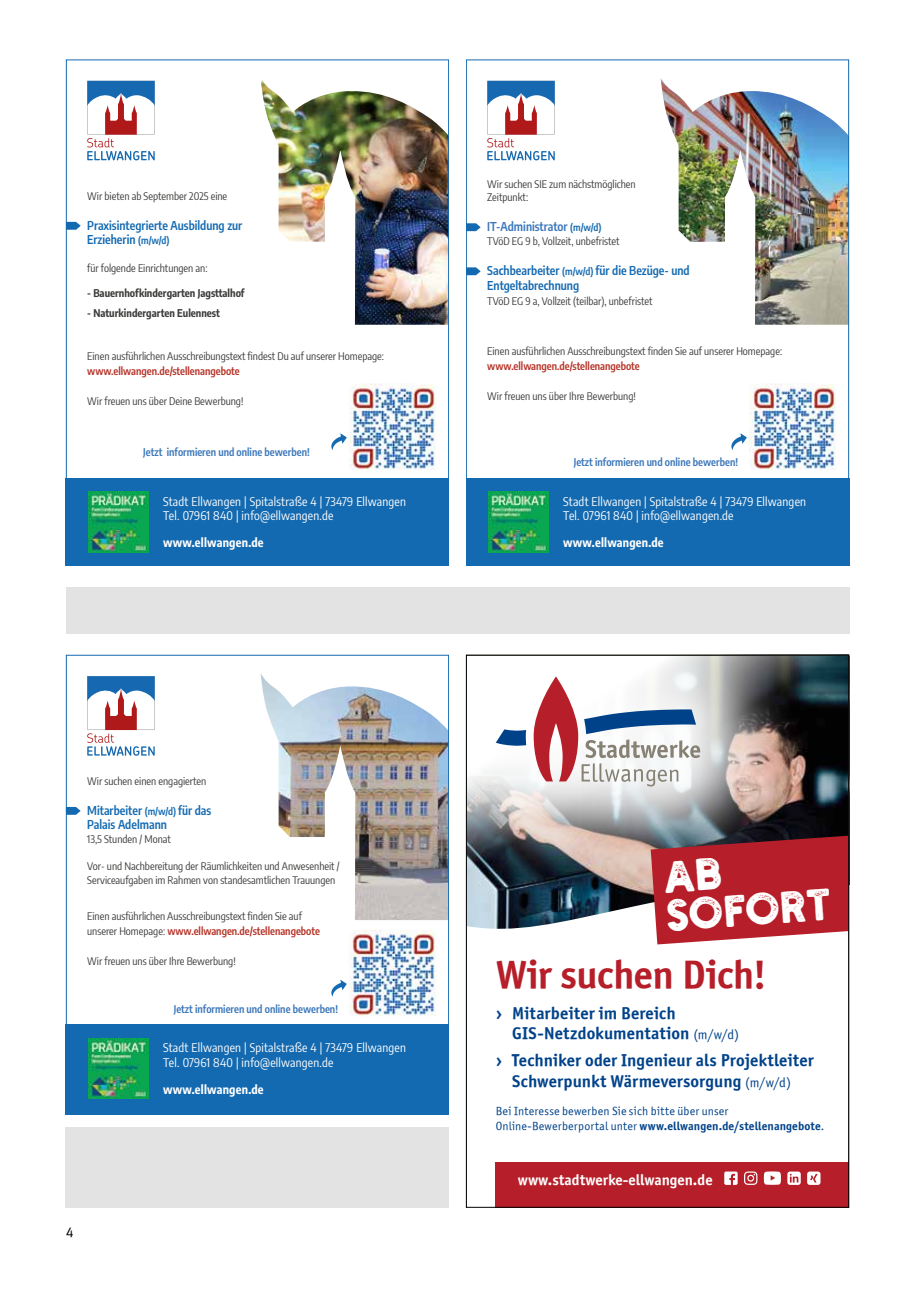
<style>
.page{position:relative;width:915px;height:1297px;background:#fff}
.page>*{position:absolute;margin:0;border:0;box-sizing:border-box;transform-origin:0 0}
.t1{font:41.1px/38.2px "Holtzberg";color:#fff}
.t2{font:39.75px "Officina Sans ITCTT Bold";letter-spacing:-.015em;color:#b61f29}
.t3{font:17.25px/20.2px "Officina Sans ITCTT Bold";letter-spacing:.005em;color:#004289}
.t4{font:15.15px "Officina Sans ITCTT Bold";color:#fff}
.t5{font:14.25px "Meta OT Norm";color:#000}
.t6{font:12px/14.4px "Encode Sans Condensed";letter-spacing:.02em;color:#fff}
.t7{font:600 12px/14.4px "Encode Sans Condensed";color:#146ab1}
.t8{font:700 12px "Encode Sans Condensed";letter-spacing:.02em;color:#fff}
.t9{font:600 12px "Encode Sans Condensed";color:#3a76b9}
.t10{font:11.85px "Officina Sans ITCTT Bold";letter-spacing:.01em;color:#004289}
.t11{font:11.85px "Officina Sans ITCTT Book";letter-spacing:.02em;color:#004289}
.t12{font:10.5px/12.6px "Encode Sans Condensed";color:#3c3c3b}
.t13{font:600 10.5px "Encode Sans Condensed";color:#3a76b9}
.t14{font:600 10.5px "Encode Sans Condensed";color:#b63226}
.t15{font:700 10.5px "Encode Sans Condensed";color:#3c3c3b}
.s1{font-size:9.75px}
.s2{font-size:9.75px;color:#146ab1}
.s3{font-weight:600;color:#b63226}
.s4{font-family:"Officina Sans ITCTT Book";font-size:13.5px}
.s5{font-family:"Officina Sans ITCTT Book"}
</style>
<div class="page">
<img style="left:66px;top:60px;width:383px;height:506px">
<img style="left:466px;top:60px;width:382px;height:506px">
<div style="left:66px;top:1127px;width:383px;height:81px;background:#e3e3e3"></div>
<div style="left:66px;top:587px;width:782px;height:47px;background:#e3e3e3"></div>
<img style="left:66px;top:655px;width:383px;height:459px">
<img style="left:468px;top:657px;width:378px;height:288px">
<div style="left:495px;top:1162px;width:353px;height:46px;background:#b61f29"></div>
<svg style="left:787px;top:1171px;width:13px;height:14px"></svg>
<svg style="left:807px;top:1171px;width:13px;height:14px"></svg>
<svg style="left:724px;top:1171px;width:13px;height:14px"></svg>
<svg style="left:744px;top:1171px;width:13px;height:14px"></svg>
<svg style="left:763px;top:1171px;width:17px;height:14px"></svg>
<p class="t12" style="left:87px;top:189px;width:141px">Wir bieten ab September 2025 eine</p>
<p class="t7" style="left:87px;top:217px;width:157px">Praxisintegrierte Ausbildung zur<br>Erzieherin <span class="s1">(m/w/d)</span></p>
<p class="t12" style="left:87px;top:261px;width:122px">für folgende Einrichtungen an:</p>
<p class="t15" style="left:87px;top:285px;width:159px">- Bauernhofkindergarten Jagsttalhof</p>
<p class="t15" style="left:87px;top:305px;width:134px">- Naturkindergarten Eulennest</p>
<p class="t12" style="left:87px;top:349px;width:298px">Einen ausführlichen Ausschreibungstext findest Du auf unserer Homepage:</p>
<p class="t14" style="left:87px;top:363px;width:154px">www.ellwangen.de/stellenangebote</p>
<p class="t12" style="left:87px;top:394px;width:158px">Wir freuen uns über Deine Bewerbung!</p>
<p class="t13" style="left:143px;top:444px;width:168px">Jetzt informieren und online bewerben!</p>
<p class="t6" style="left:163px;top:493px;width:244px">Stadt Ellwangen | Spitalstraße 4 | 73479 Ellwangen<br>Tel. 07961 840 | info@ellwangen.de</p>
<p class="t8" style="left:163px;top:533px;width:102px">www.ellwangen.de</p>
<p class="t12" style="left:487px;top:178px;width:150px">Wir suchen SIE zum nächstmöglichen<br>Zeitpunkt:</p>
<p class="t9" style="left:487px;top:218px;width:116px">IT-Administrator <span class="s2">(m/w/d)</span></p>
<p class="t12" style="left:487px;top:235px;width:134px">TVöD EG 9 b, Vollzeit, unbefristet</p>
<p class="t7" style="left:487px;top:263px;width:204px;line-height:15px">Sachbearbeiter <span class="s1">(m/w/d)</span> für die Bezüge- und<br>Entgeltabrechnung</p>
<p class="t12" style="left:487px;top:295px;width:167px">TVöD EG 9 a, Vollzeit (teilbar), unbefristet</p>
<p class="t12" style="left:487px;top:345px;width:296px">Einen ausführlichen Ausschreibungstext finden Sie auf unserer Homepage:</p>
<p class="t14" style="left:487px;top:359px;width:154px">www.ellwangen.de/stellenangebote</p>
<p class="t12" style="left:487px;top:390px;width:150px">Wir freuen uns über Ihre Bewerbung!</p>
<p class="t13" style="left:573px;top:455px;width:165px">Jetzt informieren und online bewerben!</p>
<p class="t6" style="left:563px;top:493px;width:244px">Stadt Ellwangen | Spitalstraße 4 | 73479 Ellwangen<br>Tel. 07961 840 | info@ellwangen.de</p>
<p class="t8" style="left:563px;top:533px;width:102px">www.ellwangen.de</p>
<p class="t12" style="left:87px;top:774px;width:121px">Wir suchen einen engagierten</p>
<p class="t7" style="left:87px;top:802px;width:126px">Mitarbeiter <span class="s1">(m/w/d)</span> für das<br>Palais Adelmann</p>
<p class="t12" style="left:87px;top:833px;width:85px">13,5 Stunden / Monat</p>
<p class="t12" style="left:87px;top:859px;width:254px;line-height:13.5px">Vor- und Nachbereitung der Räumlichkeiten und Anwesenheit /<br>Serviceaufgaben im Rahmen von standesamtlichen Trauungen</p>
<p class="t12" style="left:87px;top:908px;width:234px;line-height:15px">Einen ausführlichen Ausschreibungstext finden Sie auf unserer Homepage: <span class="s3">www.ellwangen.de/stellenangebote</span></p>
<p class="t12" style="left:87px;top:954px;width:150px">Wir freuen uns über Ihre Bewerbung!</p>
<p class="t13" style="left:174px;top:1001px;width:165px">Jetzt informieren und online bewerben!</p>
<p class="t6" style="left:163px;top:1040px;width:244px">Stadt Ellwangen | Spitalstraße 4 | 73479 Ellwangen<br>Tel. 07961 840 | info@ellwangen.de</p>
<p class="t8" style="left:163px;top:1080px;width:102px">www.ellwangen.de</p>
<h3 class="t5" style="left:66px;top:1224px;width:10px">4</h3>
<h1 class="t1" style="left:663px;top:863px;width:168px;rotate:-4deg">ab sofort</h1>
<h2 class="t2" style="left:495px;top:949px;width:272px">Wir suchen Dich!</h2>
<h3 class="t3" style="left:512px;top:1003px;width:228px;text-indent:-17px">› Mitarbeiter im Bereich<br>GIS-Netzdokumentation <span class="s4">(m/w/d)</span></h3>
<h3 class="t3" style="left:495px;top:1050px;width:319px;text-align:center">› Techniker oder Ingenieur als Projektleiter<br>Schwerpunkt Wärmeversorgung <span class="s4">(m/w/d)</span></h3>
<p class="t11" style="left:495px;top:1104px;width:234px">Bei Interesse bewerben Sie sich bitte über unser</p>
<p class="t10" style="left:495px;top:1119px;width:330px"><span class="s5">Online-Bewerberportal unter</span> www.ellwangen.de/stellenangebote<span class="s5">.</span></p>
<h3 class="t4" style="left:517px;top:1170px;width:196px">www.stadtwerke-ellwangen.de</h3>
</div>
